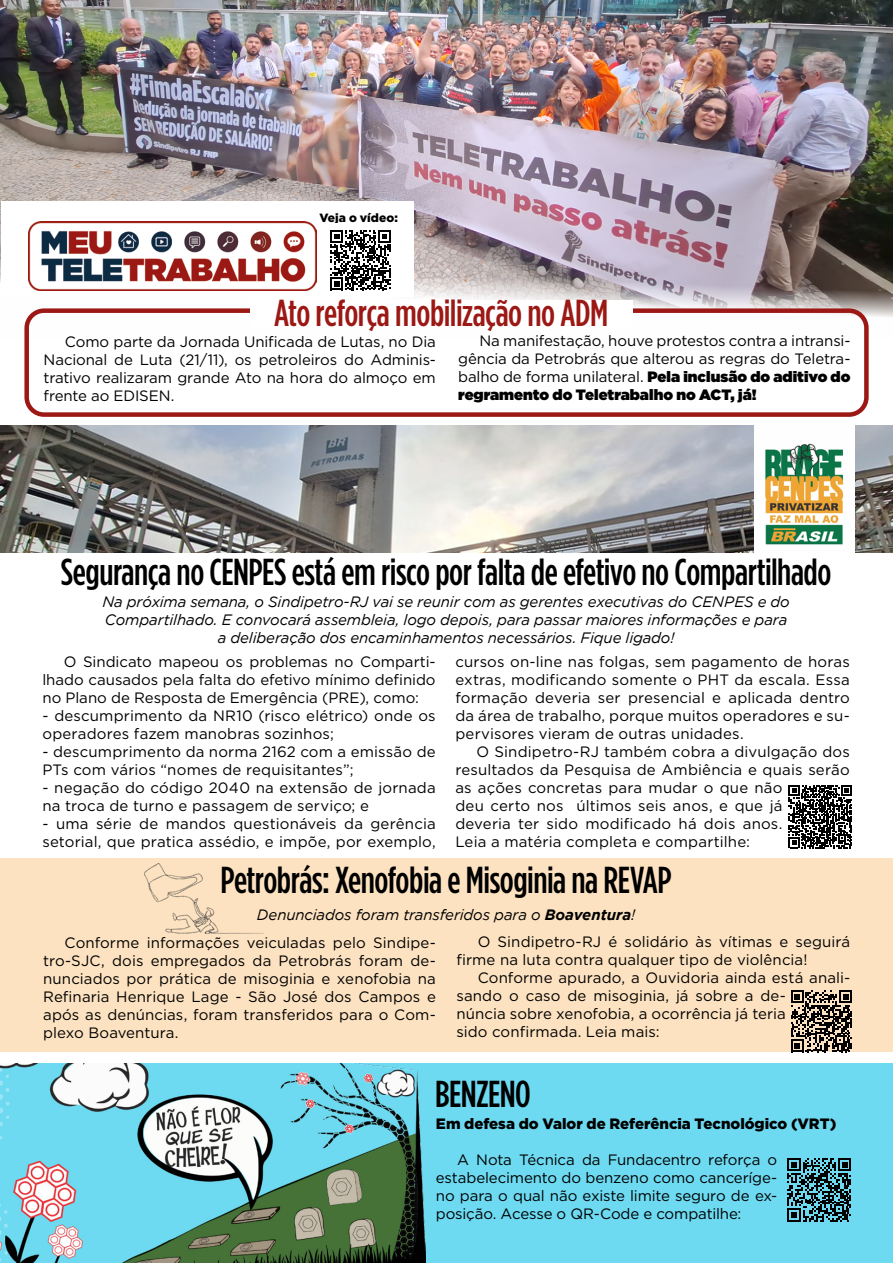
<style>
.page{position:relative;width:893px;height:1263px;background:#fff}
.page>*{position:absolute;margin:0;border:0;box-sizing:border-box;transform-origin:0 0}
.t1{font:500 37.5px "Gotham Condensed";letter-spacing:-.015em;color:#000}
.t2{font:500 37.5px "Gotham Condensed";letter-spacing:-.015em;color:#9c1814}
.t3{font:15px/18px "Gotham";letter-spacing:.005em;color:#000;text-align:justify}
.t4{font:italic 15px/18px "Gotham";letter-spacing:-.01em;color:#000;text-align:center}
.t5{font:900 15px "Gotham";letter-spacing:-.005em;color:#000}
.t6{font:900 12px "Gotham";color:#000}
.s1{font-weight:900}
.s2{font-style:italic}
.s3{font-weight:700;font-style:italic}
</style>
<div class="page">
<div style="left:0;top:1064px;width:893px;height:199px;background:#6ddaf1"></div>
<img style="left:0;top:1064px;width:425px;height:199px">
<div style="left:0;top:859px;width:893px;height:193px;background:#fce2c0"></div>
<img style="left:1px;top:0;width:892px;height:326px">
<svg style="left:787px;top:1158px;width:64px;height:64px"></svg>
<img style="left:144px;top:863px;width:120px;height:71px">
<svg style="left:791px;top:990px;width:61px;height:62px"></svg>
<div style="left:1px;top:202px;width:412px;height:95px;background:#fff"></div>
<img style="left:29px;top:222px;width:288px;height:69px">
<svg style="left:331px;top:230px;width:60px;height:60px"></svg>
<div style="left:24px;top:308px;width:845px;height:109px;border:4px solid #9c1814;border-radius:17px"></div>
<div style="left:250px;top:300px;width:382px;height:28px;background:#fff"></div>
<img style="left:1px;top:425px;width:892px;height:128px">
<svg style="left:789px;top:785px;width:63px;height:63px"></svg>
<img style="left:754px;top:426px;width:100px;height:127px">
<p class="t6" style="left:319px;top:211px;width:80px">Veja o vídeo:</p>
<h1 class="t2" style="left:274px;top:293px;width:336px">Ato reforça mobilização no ADM</h1>
<p class="t3" style="left:44px;top:333px;width:394px;text-indent:21px">Como parte da Jornada Unificada de Lutas, no Dia Nacional de Luta (21/11), os petroleiros do Adminis&shy;trativo realizaram grande Ato na hora do almoço em frente ao EDISEN.</p>
<p class="t3" style="left:458px;top:331px;width:394px;text-indent:21px">Na manifestação, houve protestos contra a intransi&shy;gência da Petrobrás que alterou as regras do Teletra&shy;balho de forma unilateral. <span class="s1">Pela inclusão do aditivo do regramento do Teletrabalho no ACT, já!</span></p>
<h1 class="t1" style="left:61px;top:551px;width:772px">Segurança no CENPES está em risco por falta de efetivo no Compartilhado</h1>
<p class="t4" style="left:102px;top:593px;width:689px">Na próxima semana, o Sindipetro-RJ vai se reunir com as gerentes executivas do CENPES e do<br>Compartilhado. E convocará assembleia, logo depois, para passar maiores informações e para a deliberação dos encaminhamentos necessários. Fique ligado!</p>
<p class="t3" style="left:42px;top:652px;width:395px;text-indent:21px">O Sindicato mapeou os problemas no Comparti&shy;lhado causados pela falta do efetivo mínimo definido no Plano de Resposta de Emergência (PRE), como:</p>
<p class="t3" style="left:42px;top:706px;width:395px">- descumprimento da NR10 (risco elétrico) onde os operadores fazem manobras sozinhos;</p>
<p class="t3" style="left:42px;top:742px;width:395px">- descumprimento da norma 2162 com a emissão de<br>PTs com vários “nomes de requisitantes”;</p>
<p class="t3" style="left:42px;top:778px;width:395px">- negação do código 2040 na extensão de jornada na troca de turno e passagem de serviço; e</p>
<p class="t3" style="left:42px;top:814px;width:395px">- uma série de mandos questionáveis da gerência setorial, que pratica assédio, e impõe, por exemplo,</p>
<p class="t3" style="left:455px;top:652px;width:396px">cursos on-line nas folgas, sem pagamento de horas extras, modificando somente o PHT da escala. Essa formação deveria ser presencial e aplicada dentro da área de trabalho, porque muitos operadores e su&shy;pervisores vieram de outras unidades.</p>
<p class="t3" style="left:455px;top:742px;width:396px;text-align:left;text-indent:21px">O Sindipetro-RJ também cobra a divulgação dos resultados da Pesquisa de Ambiência e quais serão as ações concretas para mudar o que não<br>deu certo nos últimos seis anos, e que já<br>deveria ter sido modificado há dois anos.<br>Leia a matéria completa e compartilhe:</p>
<h1 class="t1" style="left:221px;top:859px;width:452px">Petrobrás: Xenofobia e Misoginia na REVAP</h1>
<p class="t3" style="left:478px;top:901px;width:374px;line-height:26.8px;text-indent:-221px"><span class="s2">Denunciados foram transferidos para o</span> <span class="s3">Boaventura</span><span class="s2">!<br></span>O Sindipetro-RJ é solidário às vítimas e seguirá</p>
<p class="t3" style="left:456px;top:950px;width:353px">firme na luta contra qualquer tipo de violência!</p>
<p class="t3" style="left:478px;top:968px;width:374px">Conforme apurado, a Ouvidoria ainda está anali-</p>
<p class="t3" style="left:456px;top:986px;width:331px">sando o caso de misoginia, já sobre a de-</p>
<p class="t3" style="left:456px;top:1004px;width:331px">núncia sobre xenofobia, a ocorrência já teria</p>
<p class="t3" style="left:456px;top:1022px;width:205px">sido confirmada. Leia mais:</p>
<p class="t3" style="left:43px;top:934px;width:394px;text-indent:21px">Conforme informações veiculadas pelo Sindipe&shy;tro-SJC, dois empregados da Petrobrás foram de&shy;nunciados por prática de misoginia e xenofobia na Refinaria Henrique Lage - São José dos Campos e após as denúncias, foram transferidos para o Com&shy;plexo Boaventura.</p>
<h1 class="t1" style="left:435px;top:1073px;width:97px">BENZENO</h1>
<p class="t5" style="left:436px;top:1115px;width:402px">Em defesa do Valor de Referência Tecnológico (VRT)</p>
<p class="t3" style="left:436px;top:1150px;width:343px;text-indent:21px">A Nota Técnica da Fundacentro reforça o estabelecimento do benzeno como canceríge&shy;no para o qual não existe limite seguro de ex&shy;posição. Acesse o QR-Code e compatilhe:</p>
</div>
